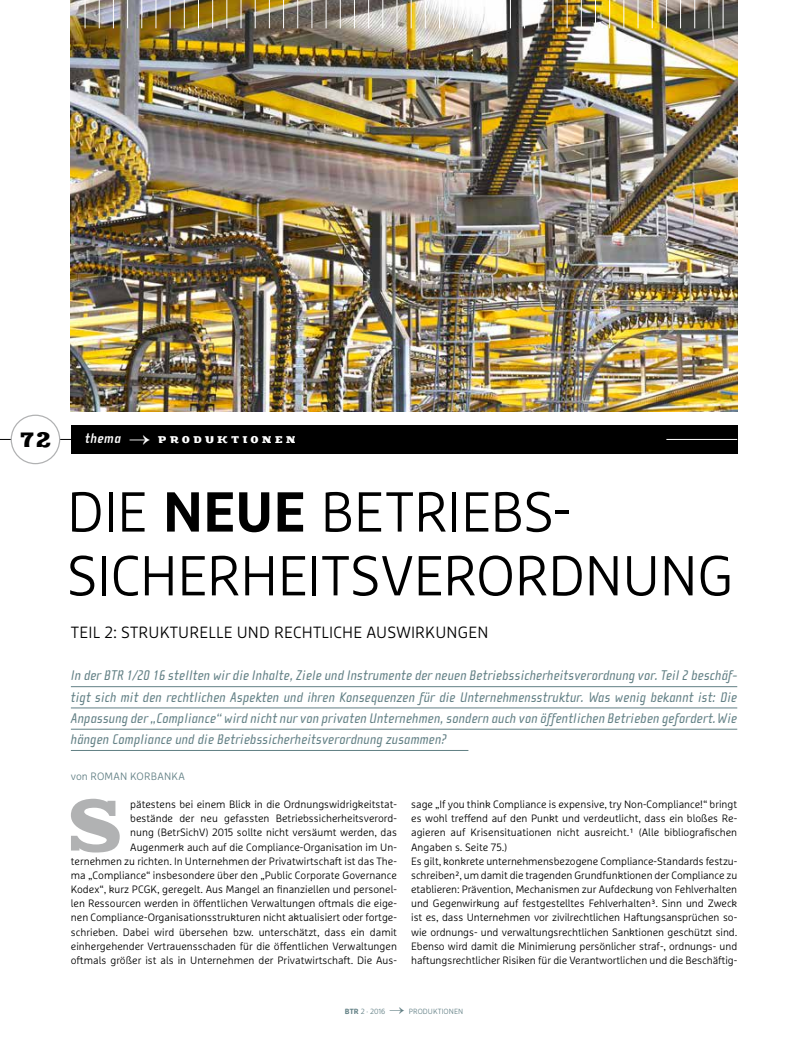
<style>
.page{position:relative;width:794px;height:1049px;background:#fff}
.page>*{position:absolute;margin:0;border:0;box-sizing:border-box;transform-origin:0 0}
.t1{font:73px "CA Cape Rock";color:#b1b2b3}
.t2{font:300 56.25px/63.8px "Marselis Pro";letter-spacing:-.01em;color:#000}
.t3{font:21.25px "CA Cape Rock";color:#000}
.t4{font:300 16.25px "Marselis Pro";letter-spacing:.01em;color:#000}
.t5{font:italic 14.38px/21.2px "Cholla Sans OT";letter-spacing:.01em;color:#617f84;text-align:justify}
.t6{font:300 10.62px/14.1px "Marselis Pro";color:#000;text-align:right}
.t7{font:300 10.62px "Marselis Pro";letter-spacing:.02em;color:#617f84}
.t8{font:10px "CA Cape Rock";letter-spacing:.305em;color:#fff}
.t9{font:300 7.5px "Marselis Pro";letter-spacing:.01em;color:#617f84}
.s1{font-family:"Cholla Sans OT";font-weight:700;font-style:italic;font-size:14.38px}
.s2{font-weight:700}
</style>
<div class="page">
<img style="left:71px;top:0;width:666px;height:411px">
<hr style="left:0;top:439px;width:85px;height:1px;background:#000">
<div style="left:11px;top:415px;width:49px;height:49px;background:#fff;border-radius:50%"></div>
<div style="left:11px;top:415px;width:49px;height:49px;border:1px solid #b1b2b3;border-radius:50%"></div>
<div style="left:71px;top:425px;width:666px;height:29px;background:#000"></div>
<hr style="left:666px;top:439px;width:71px;height:1px;background:#fff">
<svg style="left:85px;top:0;width:1px;height:28px"></svg>
<svg style="left:255px;top:0;width:1px;height:28px"></svg>
<svg style="left:425px;top:0;width:1px;height:28px"></svg>
<svg style="left:595px;top:0;width:1px;height:28px"></svg>
<svg style="left:170px;top:0;width:1px;height:28px"></svg>
<svg style="left:340px;top:0;width:1px;height:28px"></svg>
<svg style="left:510px;top:0;width:1px;height:28px"></svg>
<svg style="left:680px;top:0;width:1px;height:28px"></svg>
<svg style="left:127px;top:0;width:1px;height:28px"></svg>
<svg style="left:297px;top:0;width:1px;height:28px"></svg>
<svg style="left:468px;top:0;width:1px;height:28px"></svg>
<svg style="left:638px;top:0;width:1px;height:28px"></svg>
<svg style="left:212px;top:0;width:1px;height:28px"></svg>
<svg style="left:382px;top:0;width:1px;height:28px"></svg>
<svg style="left:553px;top:0;width:1px;height:28px"></svg>
<svg style="left:723px;top:0;width:1px;height:28px"></svg>
<svg style="left:113px;top:0;width:1px;height:28px"></svg>
<svg style="left:283px;top:0;width:1px;height:28px"></svg>
<svg style="left:453px;top:0;width:1px;height:28px"></svg>
<svg style="left:623px;top:0;width:1px;height:28px"></svg>
<svg style="left:198px;top:0;width:1px;height:28px"></svg>
<svg style="left:368px;top:0;width:1px;height:28px"></svg>
<svg style="left:538px;top:0;width:1px;height:28px"></svg>
<svg style="left:708px;top:0;width:1px;height:28px"></svg>
<svg style="left:156px;top:0;width:1px;height:28px"></svg>
<svg style="left:326px;top:0;width:1px;height:28px"></svg>
<svg style="left:496px;top:0;width:1px;height:28px"></svg>
<svg style="left:666px;top:0;width:1px;height:28px"></svg>
<svg style="left:241px;top:0;width:1px;height:28px"></svg>
<svg style="left:411px;top:0;width:1px;height:28px"></svg>
<svg style="left:581px;top:0;width:1px;height:28px"></svg>
<svg style="left:99px;top:0;width:1px;height:28px"></svg>
<svg style="left:269px;top:0;width:1px;height:28px"></svg>
<svg style="left:439px;top:0;width:1px;height:28px"></svg>
<svg style="left:609px;top:0;width:1px;height:28px"></svg>
<svg style="left:184px;top:0;width:1px;height:28px"></svg>
<svg style="left:354px;top:0;width:1px;height:28px"></svg>
<svg style="left:524px;top:0;width:1px;height:28px"></svg>
<svg style="left:694px;top:0;width:1px;height:28px"></svg>
<svg style="left:142px;top:0;width:1px;height:28px"></svg>
<svg style="left:312px;top:0;width:1px;height:28px"></svg>
<svg style="left:482px;top:0;width:1px;height:28px"></svg>
<svg style="left:652px;top:0;width:1px;height:28px"></svg>
<svg style="left:227px;top:0;width:1px;height:28px"></svg>
<svg style="left:397px;top:0;width:1px;height:28px"></svg>
<svg style="left:567px;top:0;width:1px;height:28px"></svg>
<hr style="left:71px;top:686px;width:666px;height:1px;background:#617f84">
<hr style="left:71px;top:708px;width:666px;height:1px;background:#617f84">
<hr style="left:71px;top:729px;width:666px;height:1px;background:#617f84">
<hr style="left:71px;top:750px;width:397px;height:1px;background:#617f84">
<h3 class="t3" style="left:19px;top:426px;width:34px">72</h3>
<p class="t8" style="left:85px;top:433px;width:212px"><span class="s1">thema</span> → PRODUKTIONEN</p>
<h2 class="t2" style="left:67px;top:479px;width:668px">DIE <span class="s2">NEUE</span> BETRIEBS-<br>SICHERHEITSVERORDNUNG</h2>
<h3 class="t4" style="left:71px;top:622px;width:419px">TEIL 2: STRUKTURELLE UND RECHTLICHE AUSWIRKUNGEN</h3>
<p class="t5" style="left:71px;top:665px;width:668px">In der BTR 1/20 16 stellten wir die Inhalte, Ziele und Instrumente der neuen Betriebssicherheitsverordnung vor. Teil 2 beschäf&shy;tigt sich mit den rechtlichen Aspekten und ihren Konsequenzen für die Unternehmensstruktur. Was wenig bekannt ist: Die Anpassung der „Compliance“ wird nicht nur von privaten Unternehmen, sondern auch von öffentlichen Betrieben gefordert. Wie hängen Compliance und die Betriebssicherheitsverordnung zusammen?</p>
<p class="t7" style="left:71px;top:769px;width:116px">von ROMAN KORBANKA</p>
<h1 class="t1" style="left:67px;top:778px;width:57px">S</h1>
<p class="t6" style="left:71px;top:797px;width:328px">pätestens bei einem Blick in die Ordnungswidrigkeitstat-<br>bestände der neu gefassten Betriebssicherheitsverord-<br>nung (BetrSichV) 2015 sollte nicht versäumt werden, das<br>Augenmerk auch auf die Compliance-Organisation im Un-<br>ternehmen zu richten. In Unternehmen der Privatwirtschaft ist das The&shy;ma „Compliance“ insbesondere über den „Public Corporate Governance Kodex“, kurz PCGK, geregelt. Aus Mangel an finanziellen und personel&shy;len Ressourcen werden in öffentlichen Verwaltungen oftmals die eige&shy;nen Compliance-Organisationsstrukturen nicht aktualisiert oder fortge&shy;schrieben. Dabei wird übersehen bzw. unterschätzt, dass ein damit einhergehender Vertrauensschaden für die öffentlichen Verwaltungen oftmals größer ist als in Unternehmen der Privatwirtschaft. Die Aus-</p>
<p class="t6" style="left:411px;top:797px;width:328px;text-align:left">sage „If you think Compliance is expensive, try Non-Compliance!“ bringt es wohl treffend auf den Punkt und verdeutlicht, dass ein bloßes Re&shy;agieren auf Krisensituationen nicht ausreicht.¹ (Alle bibliografischen Angaben s. Seite 75.)<br>Es gilt, konkrete unternehmensbezogene Compliance-Standards festzu&shy;schreiben², um damit die tragenden Grundfunktionen der Compliance zu etablieren: Prävention, Mechanismen zur Aufdeckung von Fehlverhalten und Gegenwirkung auf festgestelltes Fehlverhalten³. Sinn und Zweck ist es, dass Unternehmen vor zivilrechtlichen Haftungsansprüchen so&shy;wie ordnungs- und verwaltungsrechtlichen Sanktionen geschützt sind.<br>Ebenso wird damit die Minimierung persönlicher straf-, ordnungs- und haftungsrechtlicher Risiken für die Verantwortlichen und die Beschäftig-</p>
<p class="t9" style="left:345px;top:1006px;width:42px"><span class="s2">BTR</span> 2 · 2016</p>
<p class="t9" style="left:389px;top:1006px;width:76px">→ PRODUKTIONEN</p>
</div>
